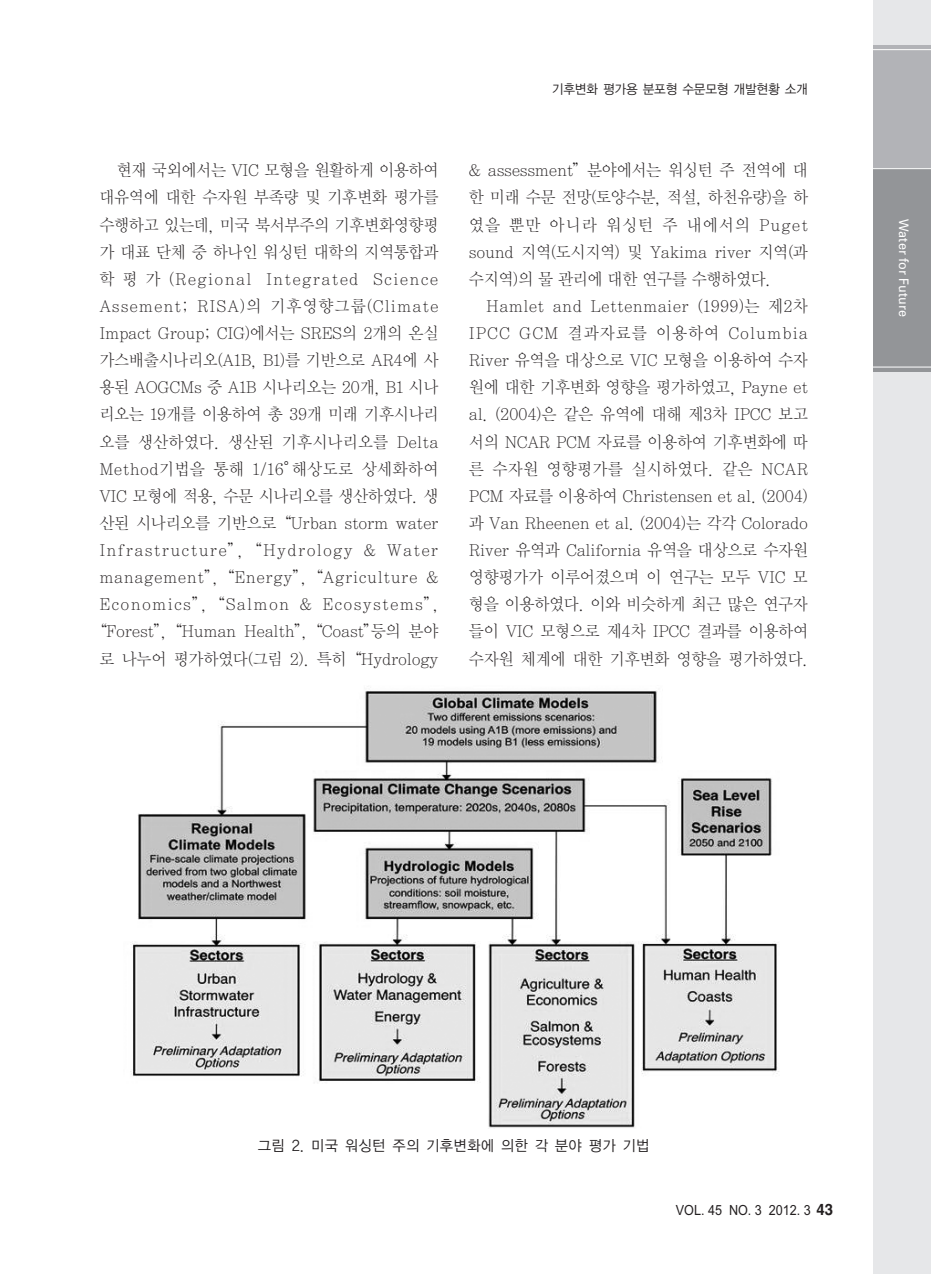
<style>
.page{position:relative;width:931px;height:1274px;background:#fff}
.page>*{position:absolute;margin:0;border:0;box-sizing:border-box;transform-origin:0 0}
.t1{font:16.62px/27.1px "Y Mj O11";letter-spacing:-.065em;color:#231f20;text-align:justify;scale:.95 1}
.t2{font:14.88px "YGO12";letter-spacing:-.035em;color:#231f20;scale:.95 1}
.t3{font:14px "Arial";color:#231f20;scale:.9 1}
.t4{font:13.12px "YGO12";letter-spacing:-.08em;color:#231f20;scale:.95 1}
.t5{font:13.12px "Univers";color:#fff;scale:.96 1}
.s1{font-family:"Helvetica";font-weight:700;font-size:15.75px}
</style>
<div class="page">
<div style="left:873px;top:0;width:58px;height:1274px;background:#e6e7e9"></div>
<div style="left:873px;top:45px;width:58px;height:169px;background:#b2b3b7"></div>
<div style="left:873px;top:169px;width:58px;height:203px;background:#939598"></div>
<hr style="left:873px;top:367px;width:58px;height:1px;background:#fff">
<hr style="left:873px;top:168px;width:58px;height:1px;background:#fff">
<hr style="left:873px;top:49px;width:58px;height:1px;background:#fff">
<img style="left:130px;top:690px;width:649px;height:438px">
<p class="t4" style="left:552px;top:83px;width:272px">기후변화 평가용 분포형 수문모형 개발현황 소개</p>
<p class="t1" style="left:91px;top:158px;width:368px;text-align:right">현재 국외에서는 VIC 모형을 원활하게 이용하여 대유역에 대한 수자원 부족량 및 기후변화 평가를 수행하고 있는데, 미국 북서부주의 기후변화영향평 가 대표 단체 중 하나인 워싱턴 대학의 지역통합과 학 평 가 (Regional Integrated Science<br>Assement; RISA)의 기후영향그룹(Climate<br>Impact Group; CIG)에서는 SRES의 2개의 온실 가스배출시나리오(A1B, B1)를 기반으로 AR4에 사 용된 AOGCMs 중 A1B 시나리오는 20개, B1 시나 리오는 19개를 이용하여 총 39개 미래 기후시나리 오를 생산하였다. 생산된 기후시나리오를 Delta<br>Method기법을 통해 1/16°해상도로 상세화하여<br>VIC 모형에 적용, 수문 시나리오를 생산하였다. 생 산된 시나리오를 기반으로“Urban storm water<br>Infrastructure”, “Hydrology &amp; Water management”, “Energy”, “Agriculture &amp;<br>Economics”, “Salmon &amp; Ecosystems”, “Forest”, “Human Health”, “Coast”등의 분야 로 나누어 평가하였다(그림 2). 특히“Hydrology</p>
<p class="t1" style="left:469px;top:158px;width:359px">&amp; assessment”분야에서는 워싱턴 주 전역에 대 한 미래 수문 전망(토양수분, 적설, 하천유량)을 하 였을 뿐만 아니라 워싱턴 주 내에서의 Puget sound 지역(도시지역) 및 Yakima river 지역(과 수지역)의 물 관리에 대한 연구를 수행하였다.</p>
<p class="t1" style="left:469px;top:293px;width:359px;text-indent:17px">Hamlet and Lettenmaier (1999)는 제2차 IPCC GCM 결과자료를 이용하여 Columbia River 유역을 대상으로 VIC 모형을 이용하여 수자 원에 대한 기후변화 영향을 평가하였고, Payne et al. (2004)은 같은 유역에 대해 제3차 IPCC 보고 서의 NCAR PCM 자료를 이용하여 기후변화에 따 른 수자원 영향평가를 실시하였다. 같은 NCAR PCM 자료를 이용하여 Christensen et al. (2004) 과 Van Rheenen et al. (2004)는 각각 Colorado River 유역과 California 유역을 대상으로 수자원 영향평가가 이루어졌으며 이 연구는 모두 VIC 모 형을 이용하였다. 이와 비슷하게 최근 많은 연구자 들이 VIC 모형으로 제4차 IPCC 결과를 이용하여 수자원 체계에 대한 기후변화 영향을 평가하였다.</p>
<p class="t5" style="left:909px;top:219px;width:104px;rotate:90deg">Water for Future</p>
<p class="t2" style="left:258px;top:1139px;width:415px">그림 2. 미국 워싱턴 주의 기후변화에 의한 각 분야 평가 기법</p>
<p class="t3" style="left:676px;top:1205px;width:176px">VOL. 45 NO. 3 2012. 3 <span class="s1">43</span></p>
</div>
